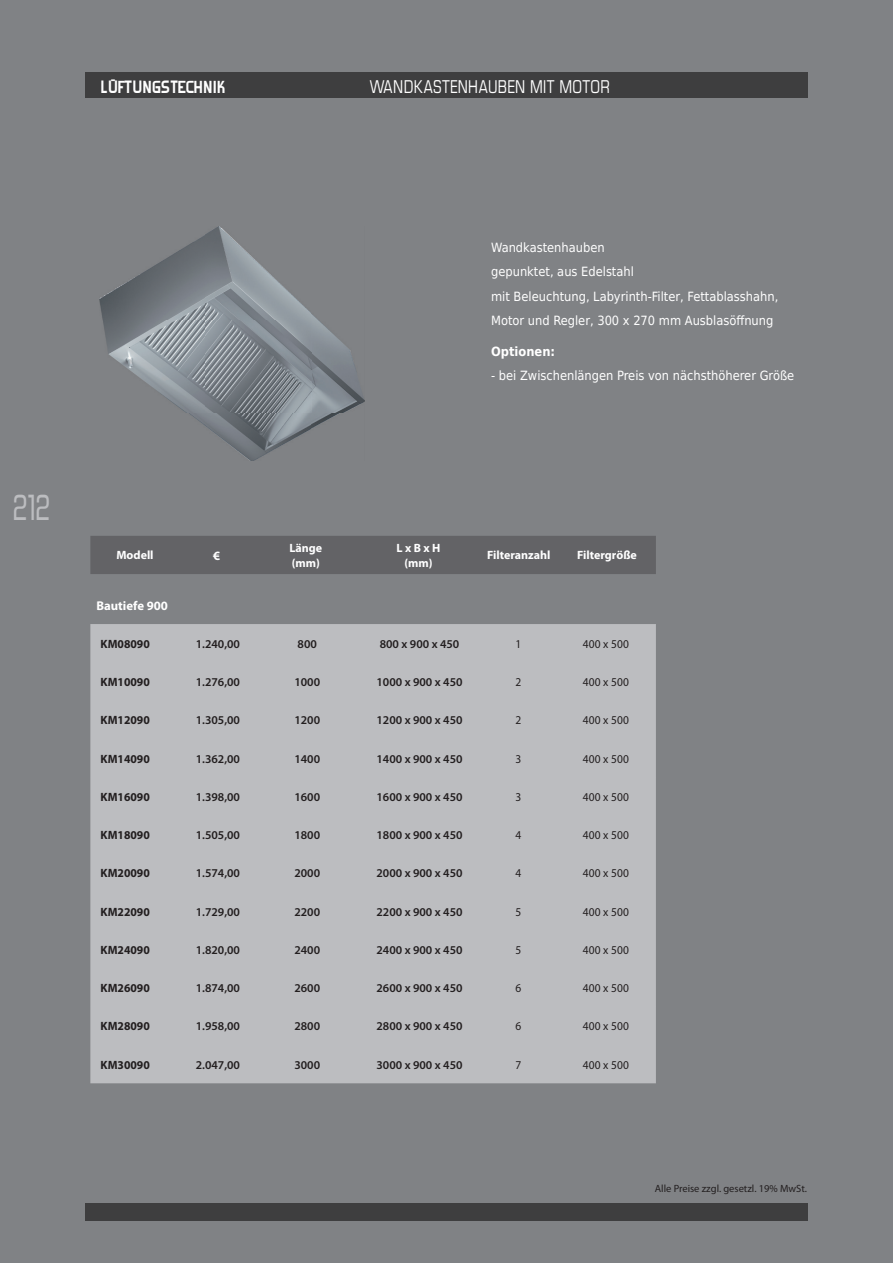
<style>
.page{position:relative;width:893px;height:1263px;background:#808285}
.page>*{position:absolute;margin:0;border:0;box-sizing:border-box;transform-origin:0 0}
.t1{font:36px "Forgotten Futurist Rg";color:#bcbdc0;scale:.8 1}
.t2{font:700 19.95px "Forgotten Futurist";color:#fff}
.t3{font:17.7px "MK Sans Tall X";letter-spacing:.02em;color:#fff;scale:.95 1}
.t4{font:12.75px/24.3px "DejaVu LGC Sans Condensed";color:#fff}
.t5{font:700 12.75px "Myriad Pro";color:#fff}
.t6{font:700 12.75px "DejaVu LGC Sans Condensed";color:#fff}
.t7{font:600 12px "Myriad Pro";color:#231f20}
.t8{font:12px "Myriad Pro";letter-spacing:.01em;color:#231f20;scale:.95 1}
.t9{font:700 12px "Myriad Pro";color:#231f20}
.t10{font:700 12px/14.4px "Myriad Pro";color:#fff}
.t11{font:10.5px "Myriad Pro";color:#231f20}
</style>
<div class="page">
<div style="left:85px;top:1203px;width:723px;height:17px;background:#3e3e3f"></div>
<div style="left:85px;top:72px;width:723px;height:26px;background:#3e3e3f"></div>
<div style="left:90px;top:624px;width:566px;height:459px;background:#bcbdc0"></div>
<div style="left:90px;top:536px;width:566px;height:38px;background:#636366"></div>
<img style="left:100px;top:226px;width:264px;height:235px">
<h2 class="t2" style="left:100px;top:78px;width:127px">LÜFTUNGSTECHNIK</h2>
<h3 class="t3" style="left:370px;top:75px;width:254px">WANDKASTENHAUBEN MIT MOTOR</h3>
<h1 class="t1" style="left:13px;top:485px;width:49px">212</h1>
<p class="t4" style="left:491px;top:235px;width:289px">Wandkastenhauben<br>gepunktet, aus Edelstahl<br>mit Beleuchtung, Labyrinth-Filter, Fettablasshahn, Motor und Regler, 300 x 270 mm Ausblasöffnung</p>
<p class="t6" style="left:491px;top:341px;width:65px">Optionen:</p>
<p class="t4" style="left:491px;top:363px;width:305px">- bei Zwischenlängen Preis von nächsthöherer Größe</p>
<p class="t10" style="left:116px;top:548px;width:39px">Modell</p>
<p class="t5" style="left:213px;top:547px;width:9px">€</p>
<p class="t10" style="left:289px;top:541px;width:34px">Länge (mm)</p>
<p class="t10" style="left:397px;top:541px;width:45px;text-align:center">L x B x H (mm)</p>
<p class="t10" style="left:487px;top:548px;width:65px">Filteranzahl</p>
<p class="t10" style="left:577px;top:548px;width:61px">Filtergröße</p>
<p class="t5" style="left:96px;top:597px;width:73px">Bautiefe 900</p>
<p class="t9" style="left:101px;top:636px;width:51px">KM08090</p>
<p class="t7" style="left:196px;top:636px;width:46px">1.240,00</p>
<p class="t7" style="left:298px;top:636px;width:21px">800</p>
<p class="t7" style="left:380px;top:636px;width:81px">800 x 900 x 450</p>
<p class="t8" style="left:515px;top:636px;width:8px">1</p>
<p class="t8" style="left:583px;top:636px;width:50px">400 x 500</p>
<p class="t9" style="left:101px;top:674px;width:51px">KM10090</p>
<p class="t7" style="left:196px;top:674px;width:46px">1.276,00</p>
<p class="t7" style="left:294px;top:674px;width:27px">1000</p>
<p class="t7" style="left:376px;top:674px;width:88px">1000 x 900 x 450</p>
<p class="t8" style="left:515px;top:674px;width:8px">2</p>
<p class="t8" style="left:583px;top:674px;width:50px">400 x 500</p>
<p class="t9" style="left:101px;top:712px;width:51px">KM12090</p>
<p class="t7" style="left:196px;top:712px;width:46px">1.305,00</p>
<p class="t7" style="left:294px;top:712px;width:27px">1200</p>
<p class="t7" style="left:376px;top:712px;width:88px">1200 x 900 x 450</p>
<p class="t8" style="left:515px;top:713px;width:8px">2</p>
<p class="t8" style="left:583px;top:713px;width:50px">400 x 500</p>
<p class="t9" style="left:101px;top:751px;width:51px">KM14090</p>
<p class="t7" style="left:196px;top:751px;width:46px">1.362,00</p>
<p class="t7" style="left:294px;top:751px;width:27px">1400</p>
<p class="t7" style="left:376px;top:751px;width:88px">1400 x 900 x 450</p>
<p class="t8" style="left:515px;top:751px;width:8px">3</p>
<p class="t8" style="left:583px;top:751px;width:50px">400 x 500</p>
<p class="t9" style="left:101px;top:789px;width:51px">KM16090</p>
<p class="t7" style="left:196px;top:789px;width:46px">1.398,00</p>
<p class="t7" style="left:294px;top:789px;width:27px">1600</p>
<p class="t7" style="left:376px;top:789px;width:88px">1600 x 900 x 450</p>
<p class="t8" style="left:515px;top:789px;width:8px">3</p>
<p class="t8" style="left:583px;top:789px;width:50px">400 x 500</p>
<p class="t9" style="left:101px;top:827px;width:51px">KM18090</p>
<p class="t7" style="left:196px;top:827px;width:46px">1.505,00</p>
<p class="t7" style="left:294px;top:827px;width:27px">1800</p>
<p class="t7" style="left:376px;top:827px;width:88px">1800 x 900 x 450</p>
<p class="t8" style="left:515px;top:828px;width:8px">4</p>
<p class="t8" style="left:583px;top:828px;width:50px">400 x 500</p>
<p class="t9" style="left:101px;top:865px;width:51px">KM20090</p>
<p class="t7" style="left:196px;top:866px;width:46px">1.574,00</p>
<p class="t7" style="left:294px;top:866px;width:27px">2000</p>
<p class="t7" style="left:376px;top:866px;width:88px">2000 x 900 x 450</p>
<p class="t8" style="left:515px;top:866px;width:8px">4</p>
<p class="t8" style="left:583px;top:866px;width:50px">400 x 500</p>
<p class="t9" style="left:101px;top:904px;width:51px">KM22090</p>
<p class="t7" style="left:196px;top:904px;width:46px">1.729,00</p>
<p class="t7" style="left:294px;top:904px;width:27px">2200</p>
<p class="t7" style="left:376px;top:904px;width:88px">2200 x 900 x 450</p>
<p class="t8" style="left:515px;top:904px;width:8px">5</p>
<p class="t8" style="left:583px;top:904px;width:50px">400 x 500</p>
<p class="t9" style="left:101px;top:942px;width:51px">KM24090</p>
<p class="t7" style="left:196px;top:942px;width:46px">1.820,00</p>
<p class="t7" style="left:294px;top:942px;width:27px">2400</p>
<p class="t7" style="left:376px;top:942px;width:88px">2400 x 900 x 450</p>
<p class="t8" style="left:515px;top:942px;width:8px">5</p>
<p class="t8" style="left:583px;top:942px;width:50px">400 x 500</p>
<p class="t9" style="left:101px;top:980px;width:51px">KM26090</p>
<p class="t7" style="left:196px;top:980px;width:46px">1.874,00</p>
<p class="t7" style="left:294px;top:980px;width:27px">2600</p>
<p class="t7" style="left:376px;top:980px;width:88px">2600 x 900 x 450</p>
<p class="t8" style="left:515px;top:981px;width:8px">6</p>
<p class="t8" style="left:583px;top:981px;width:50px">400 x 500</p>
<p class="t9" style="left:101px;top:1018px;width:51px">KM28090</p>
<p class="t7" style="left:196px;top:1019px;width:46px">1.958,00</p>
<p class="t7" style="left:294px;top:1019px;width:27px">2800</p>
<p class="t7" style="left:376px;top:1019px;width:88px">2800 x 900 x 450</p>
<p class="t8" style="left:515px;top:1019px;width:8px">6</p>
<p class="t8" style="left:583px;top:1019px;width:50px">400 x 500</p>
<p class="t9" style="left:101px;top:1057px;width:51px">KM30090</p>
<p class="t7" style="left:196px;top:1057px;width:46px">2.047,00</p>
<p class="t7" style="left:294px;top:1057px;width:27px">3000</p>
<p class="t7" style="left:376px;top:1057px;width:88px">3000 x 900 x 450</p>
<p class="t8" style="left:515px;top:1057px;width:8px">7</p>
<p class="t8" style="left:583px;top:1057px;width:50px">400 x 500</p>
<p class="t11" style="left:655px;top:1182px;width:154px">Alle Preise zzgl. gesetzl. 19% MwSt.</p>
</div>
